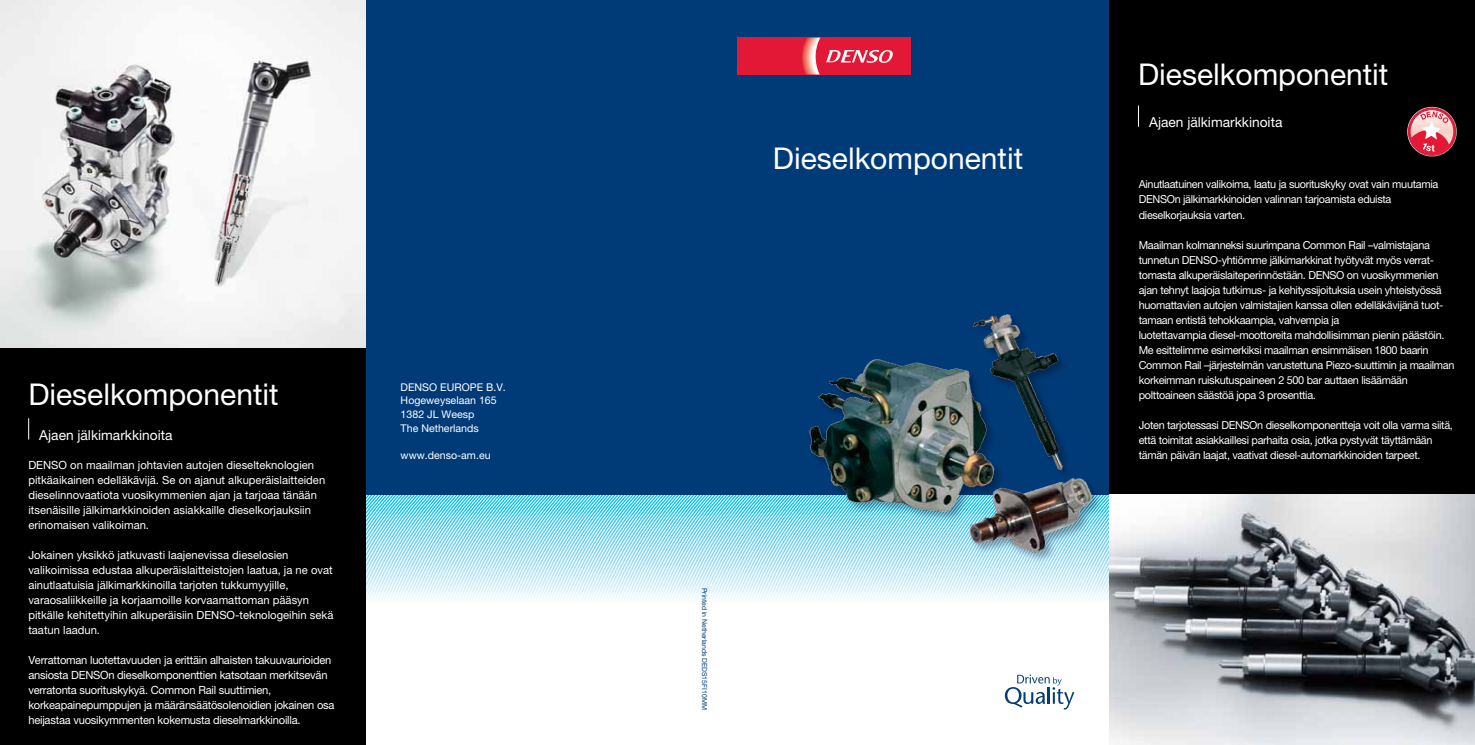
<style>
.page{position:relative;width:1475px;height:745px;background:#fff}
.page>*{position:absolute;margin:0;border:0;box-sizing:border-box;transform-origin:0 0}
.t1{font:30px "Helvetica Neue LT Pro";color:#fff}
.t2{font:13.75px "Helvetica Neue LT Pro";color:#fff}
.t3{font:11.25px/15px "Helvetica Neue LT Pro";color:#fff}
.t4{font:11.25px/15px "Helvetica Neue LT Pro";letter-spacing:-.02em;color:#fff}
.t5{font:11px/15px "Helvetica Neue LT Pro";letter-spacing:-.03em;color:#fff}
.t6{font:10.62px/13.8px "Helvetica Neue LT Pro";color:#fff}
.t7{font:6.88px "Helvetica Neue LT Pro";color:#003b78}
</style>
<div class="page">
<div style="left:365px;top:0;width:744px;height:494px;background:#003b78"></div>
<div style="left:1109px;top:0;width:365px;height:494px;background:#000"></div>
<div style="left:737px;top:37px;width:174px;height:37px;background:#e31837"></div>
<svg style="left:802px;top:37px;width:91px;height:37px"></svg>
<svg style="left:365px;top:495px;width:744px;height:150px"></svg>
<div style="left:0;top:0;width:365px;height:744px;background:#000"></div>
<img style="left:0;top:0;width:365px;height:347px">
<svg style="left:1004px;top:674px;width:70px;height:35px"></svg>
<img style="left:737px;top:314px;width:372px;height:270px">
<svg style="left:28px;top:418px;width:1px;height:21px"></svg>
<img style="left:1109px;top:494px;width:365px;height:250px">
<svg style="left:1407px;top:106px;width:50px;height:51px"></svg>
<h1 class="t1" style="left:28px;top:376px;width:252px">Dieselkomponentit</h1>
<p class="t2" style="left:39px;top:426px;width:135px">Ajaen jälkimarkkinoita</p>
<p class="t3" style="left:28px;top:457px;width:298px">DENSO on maailman johtavien autojen dieselteknologien pitkäaikainen edelläkävijä. Se on ajanut alkuperäislaitteiden dieselinnovaatiota vuosikymmenien ajan ja tarjoaa tänään itsenäisille jälkimarkkinoiden asiakkaille dieselkorjauksiin erinomaisen valikoiman.</p>
<p class="t3" style="left:28px;top:547px;width:306px">Jokainen yksikkö jatkuvasti laajenevissa dieselosien valikoimissa edustaa alkuperäislaitteistojen laatua, ja ne ovat ainutlaatuisia jälkimarkkinoilla tarjoten tukkumyyjille, varaosaliikkeille ja korjaamoille korvaamattoman pääsyn pitkälle kehitettyihin alkuperäisiin DENSO-teknologeihin sekä taatun laadun.</p>
<p class="t4" style="left:28px;top:652px;width:308px">Verrattoman luotettavuuden ja erittäin alhaisten takuuvaurioiden ansiosta DENSOn dieselkomponenttien katsotaan merkitsevän verratonta suorituskykyä. Common Rail suuttimien, korkeapainepumppujen ja määränsäätösolenoidien jokainen osa heijastaa vuosikymmenten kokemusta dieselmarkkinoilla.</p>
<p class="t6" style="left:400px;top:379px;width:107px">DENSO EUROPE B.V.<br>Hogeweyselaan 165<br>1382 JL Weesp<br>The Netherlands</p>
<p class="t6" style="left:400px;top:448px;width:91px">www.denso-am.eu</p>
<h1 class="t1" style="left:772px;top:140px;width:252px">Dieselkomponentit</h1>
<p class="t7" style="left:708px;top:587px;width:123px;rotate:90deg">Printed in Netherlands DEDS15FI10MM</p>
<h1 class="t1" style="left:1137px;top:57px;width:252px">Dieselkomponentit</h1>
<p class="t2" style="left:1148px;top:114px;width:135px">Ajaen jälkimarkkinoita</p>
<p class="t5" style="left:1138px;top:177px;width:301px">Ainutlaatuinen valikoima, laatu ja suorituskyky ovat vain muutamia<br>DENSOn jälkimarkkinoiden valinnan tarjoamista eduista dieselkorjauksia varten.</p>
<p class="t5" style="left:1138px;top:237px;width:317px">Maailman kolmanneksi suurimpana Common Rail –valmistajana tunnetun DENSO-yhtiömme jälkimarkkinat hyötyvät myös verrat&shy;tomasta alkuperäislaiteperinnöstään. DENSO on vuosikymmenien ajan tehnyt laajoja tutkimus- ja kehityssijoituksia usein yhteistyössä huomattavien autojen valmistajien kanssa ollen edelläkävijänä tuot&shy;tamaan entistä tehokkaampia, vahvempia ja<br>luotettavampia diesel-moottoreita mahdollisimman pienin päästöin.<br>Me esittelimme esimerkiksi maailman ensimmäisen 1800 baarin Common Rail –järjestelmän varustettuna Piezo-suuttimin ja maailman korkeimman ruiskutuspaineen 2 500 bar auttaen lisäämään polttoaineen säästöä jopa 3 prosenttia.</p>
<p class="t5" style="left:1138px;top:417px;width:315px">Joten tarjotessasi DENSOn dieselkomponentteja voit olla varma siitä, että toimitat asiakkaillesi parhaita osia, jotka pystyvät täyttämään tämän päivän laajat, vaativat diesel-automarkkinoiden tarpeet.</p>
</div>
